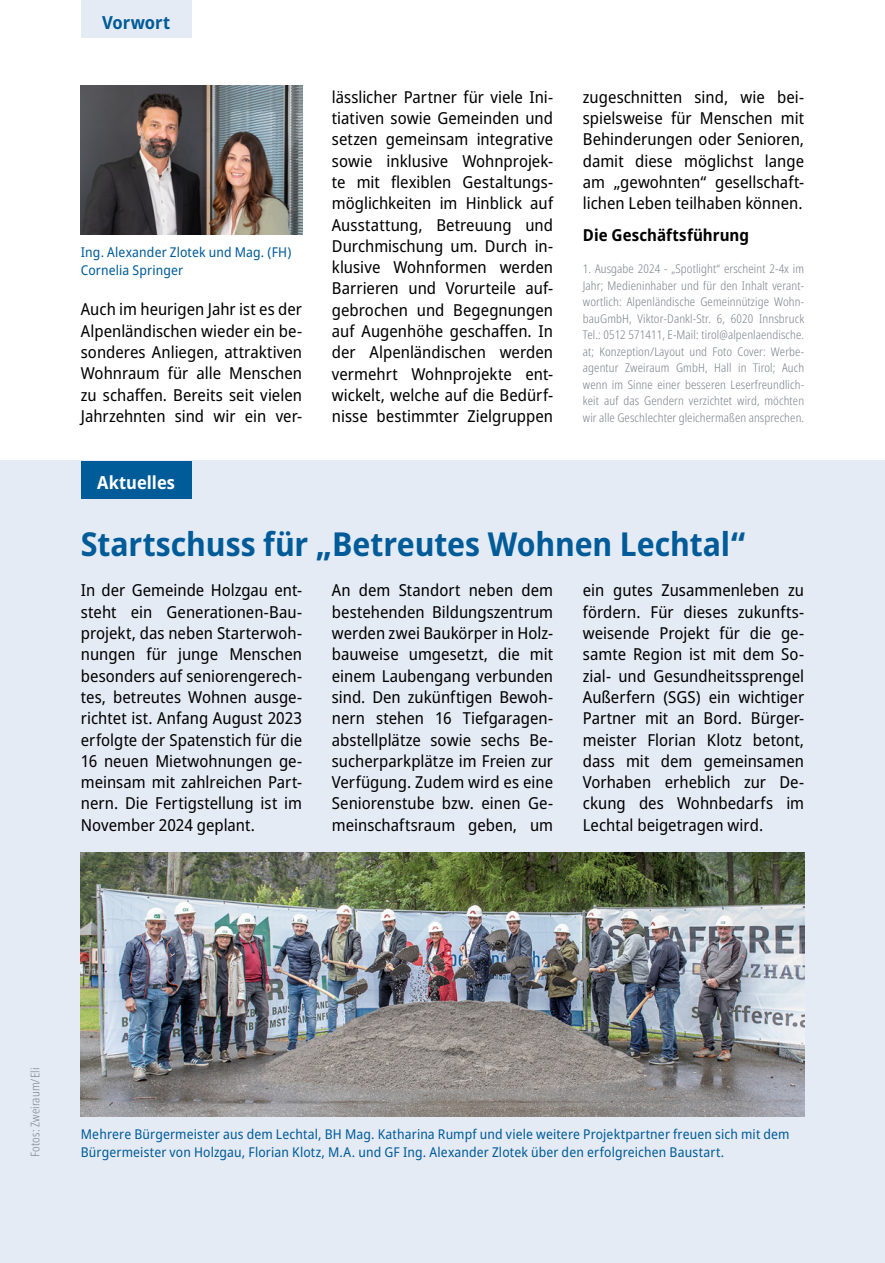
<style>
.page{position:relative;width:885px;height:1263px;background:#fff}
.page>*{position:absolute;margin:0;border:0;box-sizing:border-box;transform-origin:0 0}
.t1{font:700 semi-condensed 33px "Noto Sans";color:#005c99}
.t2{font:700 semi-condensed 18px "Noto Sans";color:#fff}
.t3{font:700 semi-condensed 18px "Noto Sans";color:#005c99}
.t4{font:semi-condensed 16.5px/21.3px "Noto Sans";color:#000;text-align:justify}
.t5{font:700 semi-condensed 16.5px "Noto Sans";letter-spacing:.005em;color:#000}
.t6{font:semi-condensed 13.5px/17.2px "Noto Sans";letter-spacing:.01em;color:#005c99}
.t7{font:300 condensed 12px/16.5px "Noto Sans";letter-spacing:.01em;color:#7f838e;text-align:justify}
</style>
<div class="page">
<div style="left:81px;top:0;width:110px;height:38px;background:#e5ebf5"></div>
<div style="left:0;top:461px;width:884px;height:802px;background:#e5ebf5"></div>
<div style="left:81px;top:461px;width:110px;height:38px;background:#005c99"></div>
<img style="left:81px;top:85px;width:221px;height:149px">
<img style="left:81px;top:853px;width:723px;height:263px">
<p class="t3" style="left:102px;top:9px;width:69px">Vorwort</p>
<p class="t6" style="left:81px;top:244px;width:212px">Ing. Alexander Zlotek und Mag. (FH)<br>Cornelia Springer</p>
<p class="t4" style="left:81px;top:299px;width:223px">Auch im heurigen Jahr ist es der Alpenländischen wieder ein be&shy;sonderes Anliegen, attraktiven Wohnraum für alle Menschen zu schaffen. Bereits seit vielen Jahrzehnten sind wir ein ver-</p>
<p class="t2" style="left:97px;top:470px;width:79px">Aktuelles</p>
<p class="t4" style="left:332px;top:86px;width:223px">lässlicher Partner für viele Ini&shy;tiativen sowie Gemeinden und setzen gemeinsam integrative sowie inklusive Wohnprojek&shy;te mit flexiblen Gestaltungs&shy;möglichkeiten im Hinblick auf Ausstattung, Betreuung und Durchmischung um. Durch in&shy;klusive Wohnformen werden Barrieren und Vorurteile auf&shy;gebrochen und Begegnungen auf Augenhöhe geschaffen. In der Alpenländischen werden vermehrt Wohnprojekte ent&shy;wickelt, welche auf die Bedürf&shy;nisse bestimmter Zielgruppen</p>
<p class="t4" style="left:583px;top:86px;width:223px">zugeschnitten sind, wie bei&shy;spielsweise für Menschen mit Behinderungen oder Senioren, damit diese möglichst lange am „gewohnten“ gesellschaft&shy;lichen Leben teilhaben können.</p>
<p class="t5" style="left:583px;top:223px;width:168px">Die Geschäftsführung</p>
<p class="t7" style="left:583px;top:261px;width:223px">1. Ausgabe 2024 - „Spotlight“ erscheint 2-4x im Jahr; Medieninhaber und für den Inhalt verant&shy;wortlich: Alpenländische Gemeinnützige Wohn&shy;bauGmbH, Viktor-Dankl-Str. 6, 6020 Innsbruck Tel.: 0512 571411, E-Mail: tirol@alpenlaendische. at; Konzeption/Layout und Foto Cover: Werbe&shy;agentur Zweiraum GmbH, Hall in Tirol; Auch wenn im Sinne einer besseren Leserfreundlich&shy;keit auf das Gendern verzichtet wird, möchten wir alle Geschlechter gleichermaßen ansprechen.</p>
<h1 class="t1" style="left:81px;top:521px;width:666px">Startschuss für „Betreutes Wohnen Lechtal“</h1>
<p class="t4" style="left:81px;top:580px;width:223px">In der Gemeinde Holzgau ent&shy;steht ein Generationen-Bau&shy;projekt, das neben Starterwoh&shy;nungen für junge Menschen besonders auf seniorengerech&shy;tes, betreutes Wohnen ausge&shy;richtet ist. Anfang August 2023 erfolgte der Spatenstich für die 16 neuen Mietwohnungen ge&shy;meinsam mit zahlreichen Part&shy;nern. Die Fertigstellung ist im November 2024 geplant.</p>
<p class="t4" style="left:332px;top:580px;width:223px">An dem Standort neben dem bestehenden Bildungszentrum werden zwei Baukörper in Holz&shy;bauweise umgesetzt, die mit einem Laubengang verbunden sind. Den zukünftigen Bewoh&shy;nern stehen 16 Tiefgaragen&shy;abstellplätze sowie sechs Be&shy;sucherparkplätze im Freien zur Verfügung. Zudem wird es eine Seniorenstube bzw. einen Ge&shy;meinschaftsraum geben, um</p>
<p class="t4" style="left:583px;top:580px;width:223px">ein gutes Zusammenleben zu fördern. Für dieses zukunfts&shy;weisende Projekt für die ge&shy;samte Region ist mit dem So&shy;zial- und Gesundheitssprengel Außerfern (SGS) ein wichtiger Partner mit an Bord. Bürger&shy;meister Florian Klotz betont, dass mit dem gemeinsamen Vorhaben erheblich zur De&shy;ckung des Wohnbedarfs im Lechtal beigetragen wird.</p>
<p class="t7" style="left:27px;top:1157px;width:90px;rotate:-90deg">Fotos: Zweiraum/Eli</p>
<p class="t6" style="left:81px;top:1126px;width:710px">Mehrere Bürgermeister aus dem Lechtal, BH Mag. Katharina Rumpf und viele weitere Projektpartner freuen sich mit dem<br>Bürgermeister von Holzgau, Florian Klotz, M.A. und GF Ing. Alexander Zlotek über den erfolgreichen Baustart.</p>
</div>
